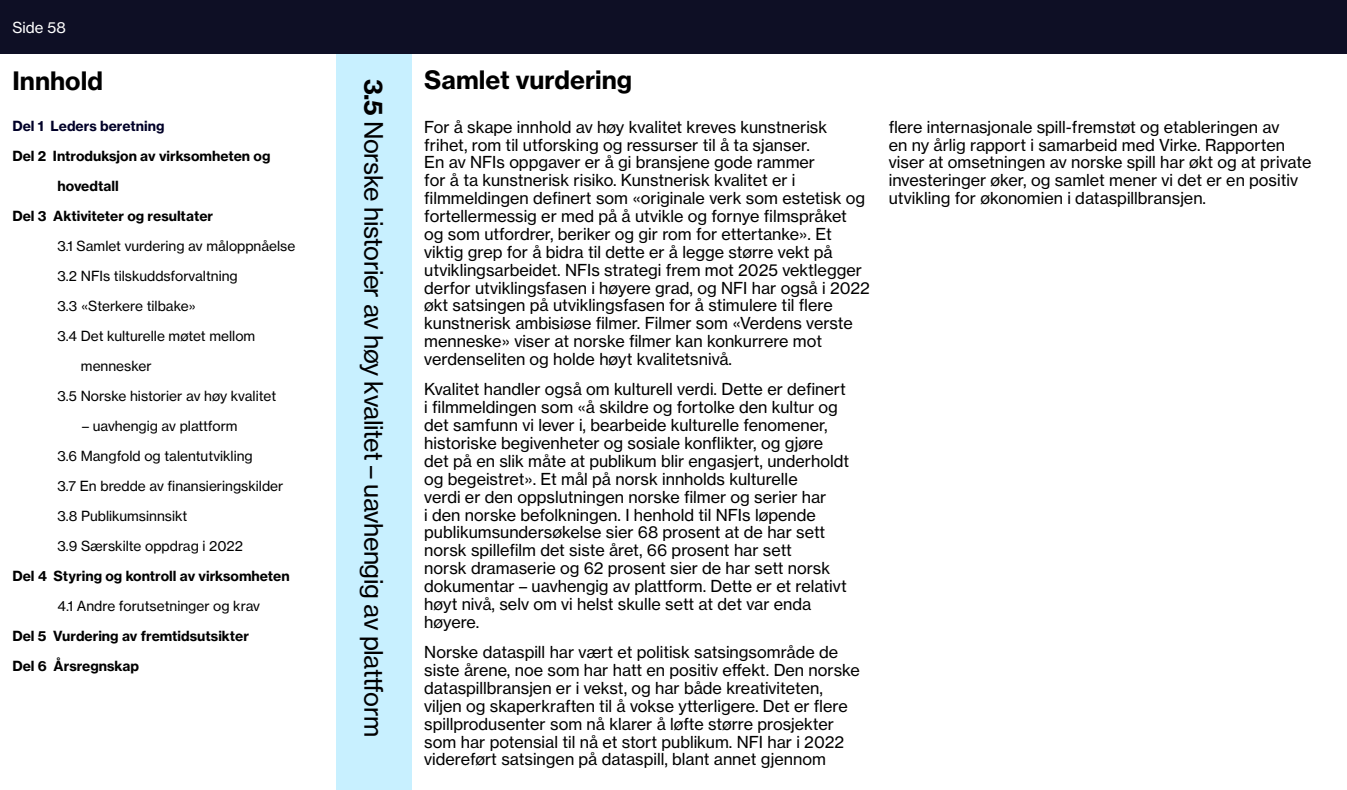
<style>
.page{position:relative;width:1347px;height:790px;background:#fff}
.page>*{position:absolute;margin:0;border:0;box-sizing:border-box;transform-origin:0 0}
.t1{font:25px "N Haas Grotesk TX Pro 55 Rg";letter-spacing:-.02em;color:#000}
.t2{font:25px "N Haas Grotesk TX Pro 75 Bd";color:#000}
.t3{font:16.25px/17.9px "N Haas Grotesk TX Pro 55 Rg";color:#000}
.t4{font:15px "N Haas Grotesk TX Pro 55 Rg";color:#fff}
.t5{font:13.75px/30px "N Haas Grotesk TX Pro 55 Rg";color:#000}
.t6{font:13.75px/30px "N Haas Grotesk TX Pro 75 Bd";color:#000}
.t7{font:13.75px "N Haas Grotesk TX Pro 75 Bd";color:#000028}
.s1{font-family:"N Haas Grotesk TX Pro 75 Bd"}
</style>
<div class="page">
<div style="left:337px;top:10px;width:75px;height:780px;background:#c8f0ff"></div>
<div style="left:0;top:0;width:1346px;height:54px;background:#0e0f25"></div>
<p class="t4" style="left:12px;top:18px;width:55px">Side 58</p>
<h1 class="t2" style="left:13px;top:65px;width:92px">Innhold</h1>
<h1 class="t2" style="left:424px;top:64px;width:209px">Samlet vurdering</h1>
<h1 class="t1" style="left:389px;top:79px;width:660px;rotate:90deg"><span class="s1">3.5</span> Norske historier av høy kvalitet – uavhengig av plattform</h1>
<p class="t3" style="left:424px;top:118px;width:447px">For å skape innhold av høy kvalitet kreves kunstnerisk frihet, rom til utforsking og ressurser til å ta sjanser.<br>En av NFIs oppgaver er å gi bransjene gode rammer<br>for å ta kunstnerisk risiko. Kunstnerisk kvalitet er i filmmeldingen definert som «originale verk som estetisk og fortellermessig er med på å utvikle og fornye filmspråket og som utfordrer, beriker og gir rom for ettertanke». Et viktig grep for å bidra til dette er å legge større vekt på utviklingsarbeidet. NFIs strategi frem mot 2025 vektlegger derfor utviklingsfasen i høyere grad, og NFI har også i 2022 økt satsingen på utviklingsfasen for å stimulere til flere kunstnerisk ambisiøse filmer. Filmer som «Verdens verste menneske» viser at norske filmer kan konkurrere mot verdenseliten og holde høyt kvalitetsnivå.</p>
<p class="t3" style="left:424px;top:381px;width:426px">Kvalitet handler også om kulturell verdi. Dette er definert i filmmeldingen som «å skildre og fortolke den kultur og det samfunn vi lever i, bearbeide kulturelle fenomener, historiske begivenheter og sosiale konflikter, og gjøre det på en slik måte at publikum blir engasjert, underholdt og begeistret». Et mål på norsk innholds kulturelle<br>verdi er den oppslutningen norske filmer og serier har<br>i den norske befolkningen. I henhold til NFIs løpende publikumsundersøkelse sier 68 prosent at de har sett norsk spillefilm det siste året, 66 prosent har sett<br>norsk dramaserie og 62 prosent sier de har sett norsk dokumentar – uavhengig av plattform. Dette er et relativt høyt nivå, selv om vi helst skulle sett at det var enda høyere.</p>
<p class="t3" style="left:424px;top:643px;width:437px">Norske dataspill har vært et politisk satsingsområde de siste årene, noe som har hatt en positiv effekt. Den norske dataspillbransjen er i vekst, og har både kreativiteten, viljen og skaperkraften til å vokse ytterligere. Det er flere spillprodusenter som nå klarer å løfte større prosjekter som har potensial til nå et stort publikum. NFI har i 2022 videreført satsingen på dataspill, blant annet gjennom</p>
<p class="t7" style="left:12px;top:117px;width:153px">Del 1 Leders beretning</p>
<p class="t6" style="left:12px;top:141px;width:259px">Del 2 Introduksjon av virksomheten og</p>
<p class="t6" style="left:58px;top:171px;width:63px">hovedtall</p>
<p class="t6" style="left:12px;top:201px;width:202px">Del 3 Aktiviteter og resultater</p>
<p class="t5" style="left:58px;top:231px;width:239px">3.1 Samlet vurdering av måloppnåelse</p>
<p class="t5" style="left:58px;top:261px;width:182px">3.2 NFIs tilskuddsforvaltning</p>
<p class="t5" style="left:58px;top:291px;width:140px">3.3 «Sterkere tilbake»</p>
<p class="t5" style="left:58px;top:321px;width:199px">3.4 Det kulturelle møtet mellom</p>
<p class="t5" style="left:81px;top:351px;width:72px">mennesker</p>
<p class="t5" style="left:58px;top:381px;width:220px">3.5 Norske historier av høy kvalitet</p>
<p class="t5" style="left:58px;top:411px;width:227px;text-indent:25px">– uavhengig av plattform<br>3.6 Mangfold og talentutvikling<br>3.7 En bredde av finansieringskilder<br>3.8 Publikumsinnsikt<br>3.9 Særskilte oppdrag i 2022</p>
<p class="t6" style="left:12px;top:561px;width:279px">Del 4 Styring og kontroll av virksomheten</p>
<p class="t5" style="left:58px;top:591px;width:204px">4.1 Andre forutsetninger og krav</p>
<p class="t6" style="left:12px;top:621px;width:238px">Del 5 Vurdering av fremtidsutsikter<br>Del 6 Årsregnskap</p>
<p class="t3" style="left:888px;top:118px;width:424px">flere internasjonale spill-fremstøt og etableringen av<br>en ny årlig rapport i samarbeid med Virke. Rapporten viser at omsetningen av norske spill har økt og at private investeringer øker, og samlet mener vi det er en positiv utvikling for økonomien i dataspillbransjen.</p>
</div>
